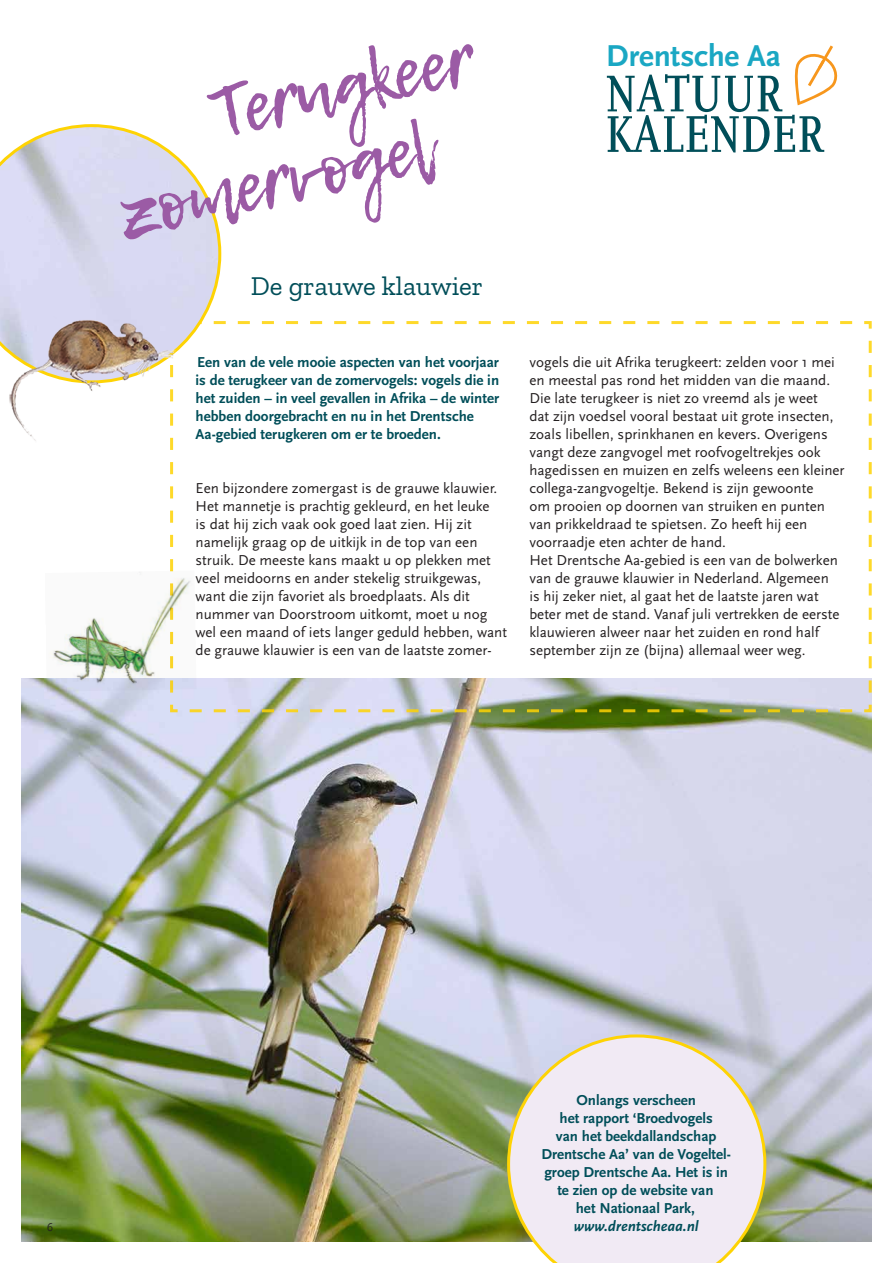
<style>
.page{position:relative;width:893px;height:1263px;background:#fff}
.page>*{position:absolute;margin:0;border:0;box-sizing:border-box;transform-origin:0 0}
.t1{font:70.5px/78px "Lemon Tuesday";color:#9b5ba5}
.t2{font:54px/40.5px "Scala Cond";color:#004e59}
.t3{font:700 31.5px "Scala Sans OT";letter-spacing:-.01em;color:#1aa7c3}
.t4{font:27px "Zilla Slab";color:#004e59}
.t5{font:15px/18px "Scala Sans OT";color:#231f20}
.t6{font:700 15px/18px "Scala Sans OT";color:#004e59}
.t7{font:italic 700 15px "Scala Sans OT";color:#004e59}
.t8{font:12px "Scala Sans OT";color:#231f20}
</style>
<div class="page">
<img style="left:21px;top:678px;width:851px;height:564px">
<svg style="left:169px;top:321px;width:703px;height:393px"></svg>
<svg style="left:0;top:124px;width:221px;height:259px"></svg>
<svg style="left:507px;top:1034px;width:259px;height:229px;background:#e8e2e3"></svg>
<img style="left:8px;top:317px;width:167px;height:126px">
<img style="left:45px;top:570px;width:151px;height:122px">
<svg style="left:794px;top:45px;width:44px;height:60px"></svg>
<h1 class="t1" style="left:96px;top:100px;width:381px;text-indent:111px;rotate:-12deg">Terugkeer zomervogel</h1>
<h3 class="t4" style="left:251px;top:271px;width:234px">De grauwe klauwier</h3>
<p class="t6" style="left:196px;top:353px;width:305px">Een van de vele mooie aspecten van het voorjaar is de terugkeer van de zomervogels: vogels die in het zuiden – in veel gevallen in Afrika – de winter hebben doorgebracht en nu in het Drentsche Aa-gebied terugkeren om er te broeden.</p>
<p class="t5" style="left:196px;top:479px;width:313px">Een bijzondere zomergast is de grauwe klauwier.<br>Het mannetje is prachtig gekleurd, en het leuke<br>is dat hij zich vaak ook goed laat zien. Hij zit namelijk graag op de uitkijk in de top van een struik. De meeste kans maakt u op plekken met veel meidoorns en ander stekelig struikgewas, want die zijn favoriet als broedplaats. Als dit nummer van Doorstroom uitkomt, moet u nog wel een maand of iets langer geduld hebben, want de grauwe klauwier is een van de laatste zomer-</p>
<h3 class="t3" style="left:606px;top:38px;width:176px">Drentsche Aa</h3>
<h2 class="t2" style="left:605px;top:75px;width:221px">NATUUR<br>KALENDER</h2>
<p class="t5" style="left:529px;top:353px;width:317px">vogels die uit Afrika terugkeert: zelden voor 1 mei en meestal pas rond het midden van die maand.<br>Die late terugkeer is niet zo vreemd als je weet<br>dat zijn voedsel vooral bestaat uit grote insecten, zoals libellen, sprinkhanen en kevers. Overigens vangt deze zangvogel met roofvogeltrekjes ook hagedissen en muizen en zelfs weleens een kleiner collega-zangvogeltje. Bekend is zijn gewoonte<br>om prooien op doornen van struiken en punten van prikkeldraad te spietsen. Zo heeft hij een voorraadje eten achter de hand.<br>Het Drentsche Aa-gebied is een van de bolwerken van de grauwe klauwier in Nederland. Algemeen<br>is hij zeker niet, al gaat het de laatste jaren wat beter met de stand. Vanaf juli vertrekken de eerste klauwieren alweer naar het zuiden en rond half september zijn ze (bijna) allemaal weer weg.</p>
<p class="t8" style="left:47px;top:1220px;width:8px">6</p>
<p class="t6" style="left:541px;top:1091px;width:191px;text-align:center">Onlangs verscheen<br>het rapport ‘Broedvogels<br>van het beekdallandschap<br>Drentsche Aa’ van de Vogeltel&shy;groep Drentsche Aa. Het is in te zien op de website van<br>het Nationaal Park,</p>
<p class="t7" style="left:574px;top:1217px;width:126px">www.drentscheaa.nl</p>
</div>
